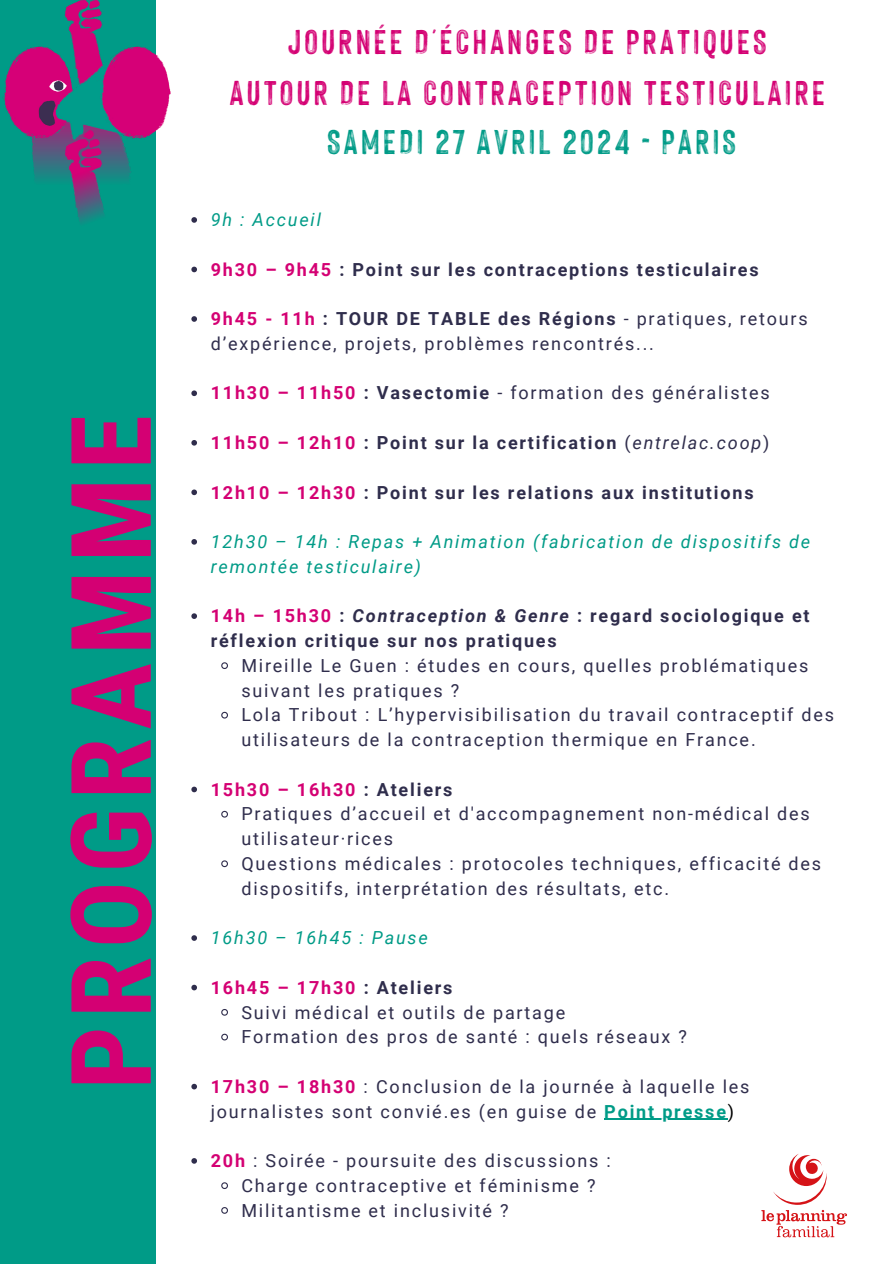
<style>
.page{position:relative;width:894px;height:1264px;background:#fff}
.page>*{position:absolute;margin:0;border:0;box-sizing:border-box;transform-origin:0 0}
.t1{font:700 111.45px "Roboto Condensed";letter-spacing:.075em;color:#d40073}
.t2{font:37.65px/51.8px "Hackney Personal Use Only";letter-spacing:.075em;color:#d40073;text-align:center}
.t3{font:37.65px "Hackney Personal Use Only";letter-spacing:.075em;color:#009b87}
.t4{font:18px/24.8px "Roboto";letter-spacing:.1em;color:#2f2d4c}
.t5{font:700 18px/24.8px "Roboto";letter-spacing:.1em;color:#2f2d4c}
.t6{font:italic 18px/24.8px "Roboto";letter-spacing:.1em;color:#009b87}
.s1{color:#d40073}
.s2{font-weight:700;color:#d40073}
.s3{font-weight:700}
.s4{font-weight:400}
.s5{font-weight:400;font-style:italic}
.s6{font-style:italic}
.s7{font-weight:700;color:#009b87}
.s8{color:#000}
</style>
<div class="page">
<div style="left:0;top:0;width:156px;height:1263px;background:#009b87"></div>
<img style="left:3px;top:0;width:168px;height:224px">
<svg style="left:761px;top:1154px;width:85px;height:83px"></svg>
<svg style="left:191px;top:217px;width:6px;height:6px"></svg>
<svg style="left:191px;top:267px;width:6px;height:5px"></svg>
<svg style="left:191px;top:316px;width:6px;height:6px"></svg>
<svg style="left:191px;top:390px;width:6px;height:6px"></svg>
<svg style="left:191px;top:440px;width:6px;height:5px"></svg>
<svg style="left:191px;top:489px;width:6px;height:6px"></svg>
<svg style="left:191px;top:539px;width:6px;height:5px"></svg>
<svg style="left:191px;top:613px;width:6px;height:6px"></svg>
<svg style="left:221px;top:662px;width:7px;height:7px"></svg>
<svg style="left:221px;top:711px;width:7px;height:8px"></svg>
<svg style="left:191px;top:786px;width:6px;height:6px"></svg>
<svg style="left:221px;top:810px;width:7px;height:8px"></svg>
<svg style="left:221px;top:860px;width:7px;height:8px"></svg>
<svg style="left:191px;top:935px;width:6px;height:5px"></svg>
<svg style="left:191px;top:984px;width:6px;height:6px"></svg>
<svg style="left:221px;top:1009px;width:7px;height:7px"></svg>
<svg style="left:221px;top:1033px;width:7px;height:8px"></svg>
<svg style="left:191px;top:1083px;width:6px;height:6px"></svg>
<hr style="left:604px;top:1118px;width:123px;height:1px;background:#009b87">
<svg style="left:191px;top:1158px;width:6px;height:5px"></svg>
<svg style="left:221px;top:1182px;width:7px;height:7px"></svg>
<svg style="left:221px;top:1207px;width:7px;height:7px"></svg>
<h1 class="t1" style="left:47px;top:1089px;width:676px;rotate:-90deg">PROGRAMME</h1>
<h2 class="t2" style="left:229px;top:13px;width:597px">JOURNÉE D'ÉCHANGES DE PRATIQUES<br>AUTOUR DE LA CONTRACEPTION TESTICULAIRE</h2>
<h2 class="t3" style="left:327px;top:116px;width:411px">SAMEDI 27 AVRIL 2024 - PARIS</h2>
<p class="t6" style="left:211px;top:208px;width:112px">9h : Accueil</p>
<p class="t5" style="left:211px;top:257px;width:549px"><span class="s1">9h30 – 9h45</span> : Point sur les contraceptions testiculaires</p>
<p class="t4" style="left:211px;top:307px;width:598px"><span class="s2">9h45 - 11h</span> <span class="s3">: TOUR DE TABLE des Régions</span> - pratiques, retours d’expérience, projets, problèmes rencontrés...</p>
<p class="t4" style="left:211px;top:381px;width:560px"><span class="s2">11h30 – 11h50</span> <span class="s3">: Vasectomie</span> - formation des généralistes</p>
<p class="t5" style="left:211px;top:430px;width:560px"><span class="s1">11h50 – 12h10</span> : Point sur la certification <span class="s4">(</span><span class="s5">entrelac.coop</span><span class="s4">)</span></p>
<p class="t5" style="left:211px;top:480px;width:544px"><span class="s1">12h10 – 12h30</span> : Point sur les relations aux institutions</p>
<p class="t6" style="left:211px;top:529px;width:600px">12h30 – 14h : Repas + Animation (fabrication de dispositifs de remontée testiculaire)</p>
<p class="t5" style="left:211px;top:604px;width:600px"><span class="s1">14h – 15h30</span> : <span class="s6">Contraception &amp; Genre</span> : regard sociologique et réflexion critique sur nos pratiques</p>
<p class="t4" style="left:241px;top:653px;width:594px">Mireille Le Guen : études en cours, quelles problématiques suivant les pratiques ?<br>Lola Tribout : L’hypervisibilisation du travail contraceptif des utilisateurs de la contraception thermique en France.</p>
<p class="t4" style="left:241px;top:777px;width:581px;text-indent:-31px"><span class="s2">15h30 – 16h30</span> <span class="s3">: Ateliers<br></span>Pratiques d’accueil et d'accompagnement non-médical des utilisateur·rices<br>Questions médicales : protocoles techniques, efficacité des dispositifs, interprétation des résultats, etc.</p>
<p class="t6" style="left:211px;top:925px;width:218px">16h30 – 16h45 : Pause</p>
<p class="t4" style="left:241px;top:975px;width:447px;text-indent:-31px"><span class="s2">16h45 – 17h30</span> <span class="s3">: Ateliers<br></span>Suivi médical et outils de partage<br>Formation des pros de santé : quels réseaux ?</p>
<p class="t4" style="left:211px;top:1074px;width:540px"><span class="s2">17h30 – 18h30</span> : Conclusion de la journée à laquelle les journalistes sont convié.es (en guise de <span class="s7">Point presse</span><span class="s8">)</span></p>
<p class="t4" style="left:241px;top:1148px;width:371px;text-indent:-31px"><span class="s2">20h</span> : Soirée - poursuite des discussions :<br>Charge contraceptive et féminisme ?<br>Militantisme et inclusivité ?</p>
</div>
